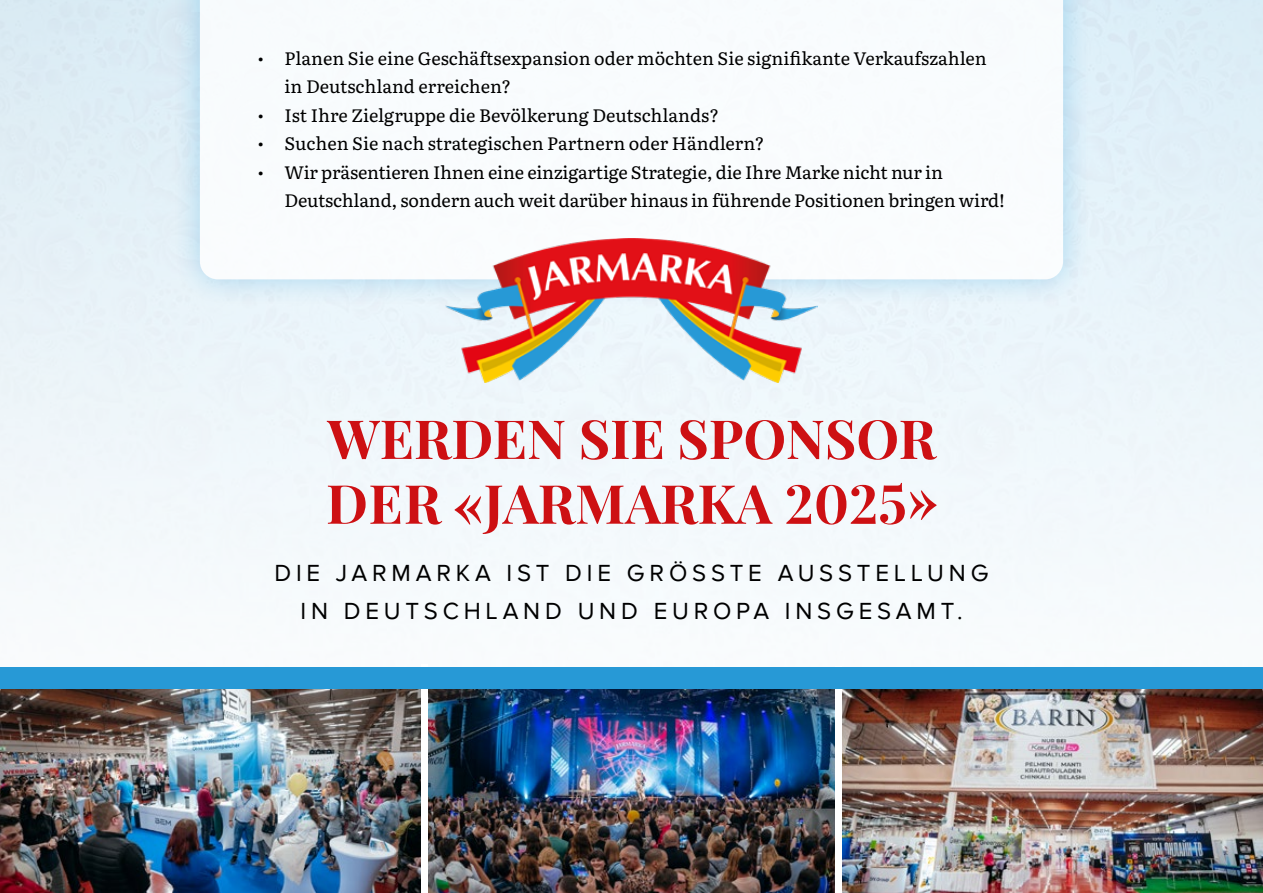
<style>
.page{position:relative;width:1263px;height:893px;background:#fff}
.page>*{position:absolute;margin:0;border:0;box-sizing:border-box;transform-origin:0 0}
.t1{font:700 54px/64.8px "Playfair Display";color:#cd1013}
.t2{font:24px/37.5px "Proxima Nova A";letter-spacing:.2em;color:#000;text-align:center}
.t3{font:18px/28.5px "Literata";letter-spacing:-.01em;color:#000}
</style>
<div class="page">
<img style="left:0;top:689px;width:421px;height:204px">
<img style="left:842px;top:689px;width:421px;height:204px">
<div style="left:172px;top:0;width:919px;height:308px;background:#2198d5;opacity:.41"></div>
<svg style="left:200px;top:0;width:863px;height:279px"></svg>
<img style="left:446px;top:238px;width:371px;height:145px">
<img style="left:428px;top:689px;width:407px;height:204px">
<div style="left:0;top:667px;width:1263px;height:22px;background:#2799d6"></div>
<p class="t3" style="left:285px;top:43px;width:704px;text-indent:-27px">• Planen Sie eine Geschäftsexpansion oder möchten Sie signifikante Verkaufszahlen in Deutschland erreichen?</p>
<p class="t3" style="left:258px;top:100px;width:463px">• Ist Ihre Zielgruppe die Bevölkerung Deutschlands?</p>
<p class="t3" style="left:258px;top:128px;width:508px">• Suchen Sie nach strategischen Partnern oder Händlern?</p>
<p class="t3" style="left:285px;top:156px;width:722px;text-indent:-27px">• Wir präsentieren Ihnen eine einzigartige Strategie, die Ihre Marke nicht nur in<br>Deutschland, sondern auch weit darüber hinaus in führende Positionen bringen wird!</p>
<h1 class="t1" style="left:326px;top:402px;width:613px">WERDEN SIE SPONSOR<br>DER «JARMARKA 2025»</h1>
<h2 class="t2" style="left:274px;top:555px;width:716px">DIE JARMARKA IST DIE GRÖSSTE AUSSTELLUNG<br>IN DEUTSCHLAND UND EUROPA INSGESAMT.</h2>
</div>
